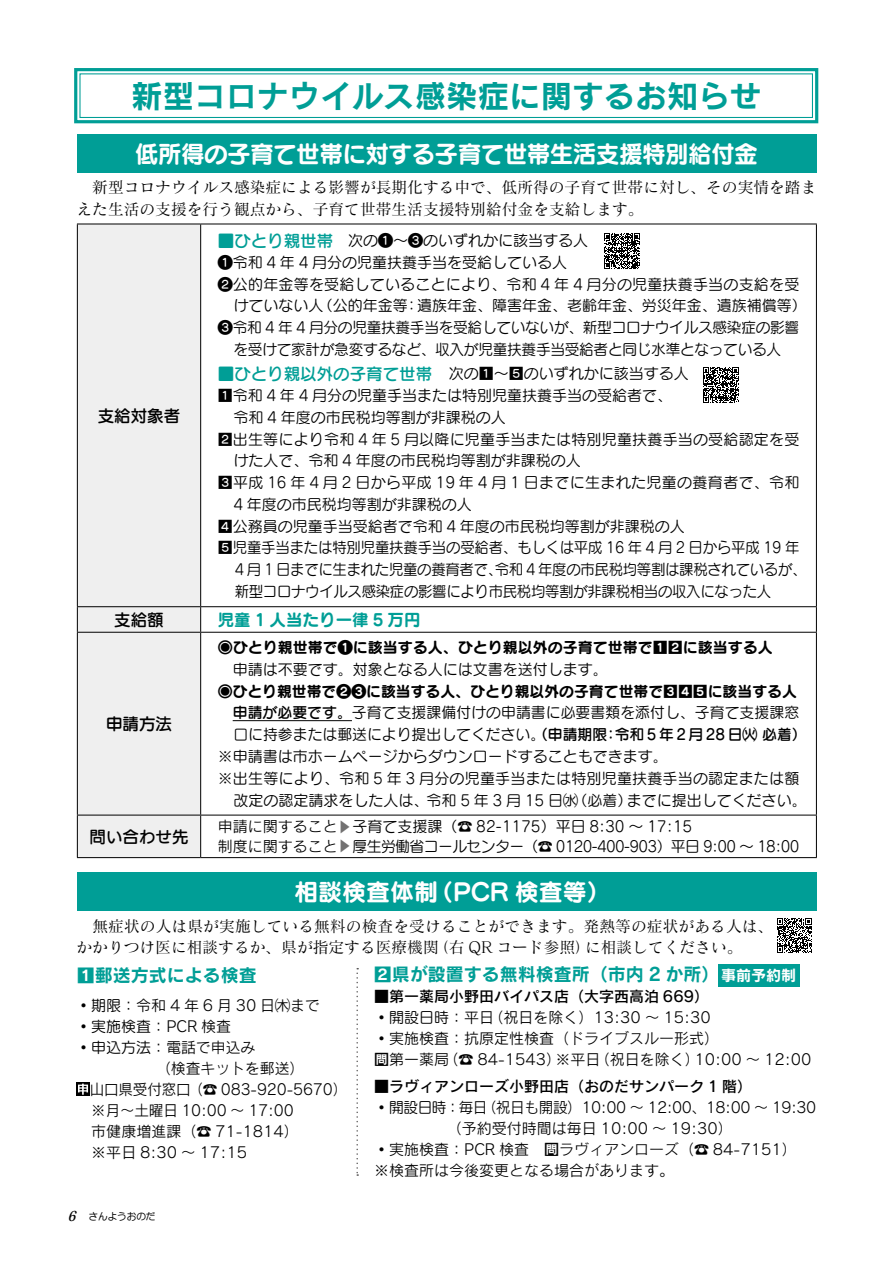
<style>
.page{position:relative;width:893px;height:1263px;background:#fff}
.page>*{position:absolute;margin:0;border:0;box-sizing:border-box;transform-origin:0 0}
.t1{font:31.5px "Rodin Pro B";color:#009e96}
.t2{font:24px "Seurat Pro B";letter-spacing:-.03em;color:#fff}
.t3{font:24px "Seurat Pro B";color:#fff}
.t4{font:18px "Rodin Pro N B";color:#009e96}
.t5{font:16.5px "UD Marugo Small Pr 6 DB";color:#000}
.t6{font:16.5px "Seurat Pro N B";color:#009e96}
.t7{font:15.75px/21.8px "Matisse Pro N M";color:#000}
.t8{font:15px "Seurat Pro N M";color:#000}
.t9{font:15px/21px "Rodin Pro N M";color:#000}
.t10{font:15px/19.5px "Seurat Pro N M";letter-spacing:-.04em;color:#000}
.t11{font:15px "Seurat Pro N M";letter-spacing:-.02em;color:#000;scale:.96 1}
.t12{font:15px "Seurat Pro N M";letter-spacing:-.02em;color:#000}
.t13{font:15px "Seurat Pro N B";color:#000}
.t14{font:15px "Rodin Pro N DB";color:#000}
.t15{font:15px "Seurat Pro N M";letter-spacing:.025em;color:#000}
.t16{font:9.75px "Anito Std M";letter-spacing:-.02em;color:#000}
.s1{font-family:"Seurat Pro N DB";font-size:16.5px;color:#009e96}
.s2{font-family:"Seurat Pro N DB"}
.s3{font-family:"Rodin Pro N M"}
.s4{font-family:"Rodin Pro N M";font-size:13.5px;color:#727171}
.s5{font-family:"Rodin Pro B";font-size:15px;color:#fff}
.s6{font-family:"Seurat Pro N M"}
.s7{font-family:"Matisse Eleganto Pro B";font-style:italic;font-size:13.5px}
.s8{font-family:"Rodin Pro DB"}
</style>
<div class="page">
<svg style="left:703px;top:367px;width:36px;height:36px"></svg>
<svg style="left:604px;top:233px;width:36px;height:36px"></svg>
<svg style="left:777px;top:918px;width:35px;height:35px"></svg>
<svg style="left:74px;top:68px;width:745px;height:56px"></svg>
<div style="left:79px;top:73px;width:734px;height:45px;border:1px solid #009e96"></div>
<div style="left:77px;top:134px;width:739px;height:39px;background:#009e96"></div>
<div style="left:78px;top:225px;width:122px;height:632px;background:#efefef"></div>
<hr style="left:77px;top:224px;width:124px;height:1px;background:#000">
<hr style="left:77px;top:224px;width:1px;height:382px;background:#000">
<hr style="left:201px;top:224px;width:616px;height:1px;background:#000">
<hr style="left:200px;top:224px;width:1px;height:382px;background:#000">
<hr style="left:816px;top:224px;width:1px;height:382px;background:#000">
<hr style="left:77px;top:606px;width:124px;height:1px;background:#000">
<svg style="left:77px;top:607px;width:1px;height:25px"></svg>
<hr style="left:201px;top:606px;width:616px;height:1px;background:#000">
<svg style="left:200px;top:607px;width:1px;height:25px"></svg>
<svg style="left:816px;top:607px;width:1px;height:25px"></svg>
<hr style="left:77px;top:632px;width:124px;height:1px;background:#000">
<hr style="left:77px;top:633px;width:1px;height:182px;background:#000">
<hr style="left:201px;top:632px;width:616px;height:1px;background:#000">
<hr style="left:200px;top:633px;width:1px;height:182px;background:#000">
<hr style="left:816px;top:633px;width:1px;height:182px;background:#000">
<hr style="left:77px;top:815px;width:124px;height:1px;background:#000">
<hr style="left:77px;top:815px;width:1px;height:42px;background:#000">
<hr style="left:201px;top:815px;width:616px;height:1px;background:#000">
<hr style="left:200px;top:815px;width:1px;height:42px;background:#000">
<hr style="left:816px;top:815px;width:1px;height:42px;background:#000">
<hr style="left:77px;top:857px;width:124px;height:1px;background:#000">
<hr style="left:201px;top:857px;width:616px;height:1px;background:#000">
<hr style="left:233px;top:720px;width:119px;height:1px;background:#000">
<div style="left:77px;top:873px;width:739px;height:38px;background:#009e96"></div>
<svg style="left:76px;top:1082px;width:14px;height:14px"></svg>
<svg style="left:78px;top:1084px;width:10px;height:11px"></svg>
<div style="left:718px;top:964px;width:81px;height:22px;background:#009e96"></div>
<svg style="left:356px;top:968px;width:2px;height:208px"></svg>
<h1 class="t1" style="left:131px;top:75px;width:631px">新型コロナウイルス感染症に関するお知らせ</h1>
<h2 class="t2" style="left:135px;top:137px;width:624px">低所得の子育て世帯に対する子育て世帯生活支援特別給付金</h2>
<p class="t7" style="left:77px;top:176px;width:741px">　新型コロナウイルス感染症による影響が長期化する中で、低所得の子育て世帯に対し、その実情を踏まえた生活の支援を行う観点から、子育て世帯生活支援特別給付金を支給します。</p>
<p class="t5" style="left:98px;top:406px;width:84px">支給対象者</p>
<p class="t8" style="left:218px;top:231px;width:372px"><span class="s1">■ひとり親世帯</span>　次の❶〜❸のいずれかに該当する人</p>
<p class="t8" style="left:218px;top:252px;width:351px">❶令和 4 年 4 月分の児童扶養手当を受給している人</p>
<p class="t8" style="left:218px;top:274px;width:583px">❷公的年金等を受給していることにより、令和 4 年 4 月分の児童扶養手当の支給を受</p>
<p class="t8" style="left:233px;top:296px;width:575px">けていない人（公的年金等：遺族年金、障害年金、老齢年金、労災年金、遺族補償等）</p>
<p class="t12" style="left:218px;top:318px;width:583px">❸令和 4 年 4 月分の児童扶養手当を受給していないが、新型コロナウイルス感染症の影響</p>
<p class="t12" style="left:233px;top:339px;width:549px">を受けて家計が急変するなど、収入が児童扶養手当受給者と同じ水準となっている人</p>
<p class="t8" style="left:218px;top:364px;width:472px"><span class="s1">■ひとり親以外の子育て世帯　</span>次の1〜5のいずれかに該当する人</p>
<p class="t8" style="left:218px;top:386px;width:456px">1令和 4 年 4 月分の児童手当または特別児童扶養手当の受給者で、</p>
<p class="t8" style="left:233px;top:407px;width:274px">令和 4 年度の市民税均等割が非課税の人</p>
<p class="t8" style="left:218px;top:429px;width:583px">2出生等により令和 4 年 5 月以降に児童手当または特別児童扶養手当の受給認定を受</p>
<p class="t8" style="left:233px;top:451px;width:349px">けた人で、令和 4 年度の市民税均等割が非課税の人</p>
<p class="t15" style="left:218px;top:473px;width:583px">3平成 16 年 4 月 2 日から平成 19 年 4 月 1 日までに生まれた児童の養育者で、令和</p>
<p class="t8" style="left:233px;top:494px;width:240px">4 年度の市民税均等割が非課税の人</p>
<p class="t8" style="left:218px;top:516px;width:469px">4公務員の児童手当受給者で令和 4 年度の市民税均等割が非課税の人</p>
<p class="t8" style="left:218px;top:538px;width:583px">5児童手当または特別児童扶養手当の受給者、もしくは平成 16 年 4 月 2 日から平成 19 年</p>
<p class="t11" style="left:235px;top:560px;width:597px">4 月 1 日までに生まれた児童の養育者で、令和 4 年度の市民税均等割は課税されているが、</p>
<p class="t11" style="left:235px;top:581px;width:560px">新型コロナウイルス感染症の影響により市民税均等割が非課税相当の収入になった人</p>
<p class="t5" style="left:114px;top:610px;width:51px">支給額</p>
<p class="t6" style="left:218px;top:608px;width:204px">児童 1 人当たり一律 5 万円</p>
<p class="t5" style="left:106px;top:715px;width:67px">申請方法</p>
<p class="t13" style="left:218px;top:637px;width:557px">◉ひとり親世帯で❶に該当する人、ひとり親以外の子育て世帯で12に該当する人</p>
<p class="t8" style="left:218px;top:659px;width:391px">　申請は不要です。対象となる人には文書を送付します。</p>
<p class="t13" style="left:218px;top:681px;width:581px">◉ひとり親世帯で❷❸に該当する人、ひとり親以外の子育て世帯で345に該当する人</p>
<p class="t8" style="left:233px;top:703px;width:568px"><span class="s2">申請が必要です。</span>子育て支援課備付けの申請書に必要書類を添付し、子育て支援課窓</p>
<p class="t8" style="left:233px;top:725px;width:575px">口に持参または郵送により提出してください。<span class="s2">（申請期限：令和 5 年 2 月 28 日㈫ 必着）</span></p>
<p class="t8" style="left:218px;top:746px;width:451px">※申請書は市ホームページからダウンロードすることもできます。</p>
<p class="t8" style="left:218px;top:768px;width:583px">※出生等により、令和 5 年 3 月分の児童手当または特別児童扶養手当の認定または額</p>
<p class="t8" style="left:233px;top:790px;width:575px">改定の認定請求をした人は、令和 5 年 3 月 15 日㈬（必着）までに提出してください。</p>
<p class="t5" style="left:90px;top:827px;width:101px">問い合わせ先</p>
<p class="t10" style="left:218px;top:816px;width:583px"><span class="s3">申請に関すること</span><span class="s4">▶</span>子育て支援課（☎︎ 82-1175）平日 8:30 〜 17:15<br><span class="s3">制度に関すること</span><span class="s4">▶</span>厚生労働省コールセンター（☎︎ 0120-400-903）平日 9:00 〜 18:00</p>
<h2 class="t3" style="left:294px;top:875px;width:318px">相談検査体制（PCR 検査等）</h2>
<p class="t7" style="left:77px;top:914px;width:698px">　無症状の人は県が実施している無料の検査を受けることができます。発熱等の症状がある人は、かかりつけ医に相談するか、県が指定する医療機関（右 QR コード参照）に相談してください。</p>
<p class="t4" style="left:77px;top:963px;width:181px">1郵送方式による検査</p>
<p class="t4" style="left:374px;top:962px;width:424px">2県が設置する無料検査所（市内 2 か所）<span class="s5">事前予約制</span></p>
<p class="t9" style="left:76px;top:994px;width:245px">◦<span class="s6">期限</span>：令和 4 年 6 月 30 日㈭まで</p>
<p class="t9" style="left:76px;top:1015px;width:156px">◦<span class="s6">実施検査</span>：PCR 検査</p>
<p class="t9" style="left:76px;top:1036px;width:181px">◦<span class="s6">申込方法</span>：電話で申込み</p>
<p class="t9" style="left:156px;top:1057px;width:157px">（検査キットを郵送）　</p>
<p class="t9" style="left:90px;top:1078px;width:259px">山口県受付窓口（☎︎ 083-920-5670）</p>
<p class="t9" style="left:91px;top:1099px;width:204px">※月〜土曜日 10:00 〜 17:00</p>
<p class="t9" style="left:76px;top:1120px;width:224px">　市健康増進課（☎ 71-1814）</p>
<p class="t9" style="left:76px;top:1141px;width:172px">　※平日 8:30 〜 17:15</p>
<p class="t16" style="left:67px;top:1210px;width:90px"><span class="s7">6</span> さんようおのだ</p>
<p class="t14" style="left:374px;top:987px;width:336px"><span class="s3">■</span>第一薬局小野田バイパス店（大字西高泊 669）</p>
<p class="t9" style="left:374px;top:1006px;width:439px">◦<span class="s6">開設日時</span>：平日（祝日を除く）13:30 〜 15:30<br>◦実施<span class="s6">検査</span>：抗原定性検査（ドライブスルー形式）<br><span class="s8">問</span>第一薬局（☎︎ 84-1543）※平日（祝日を除く）10:00 〜 12:00</p>
<p class="t14" style="left:374px;top:1076px;width:379px"><span class="s3">■</span>ラヴィアンローズ小野田店（おのだサンパーク 1 階）</p>
<p class="t9" style="left:374px;top:1096px;width:444px">◦<span class="s6">開設日時</span>：毎日（祝日も開設）10:00 〜 12:00、18:00 〜 19:30　　　　　 （予約受付時間は毎日 10:00 〜 19:30）<br>◦実施<span class="s6">検査</span>：PCR 検査　<span class="s8">問</span>ラヴィアンローズ（☎︎ 84-7151）<br>※検査所は今後変更となる場合があります。</p>
</div>
